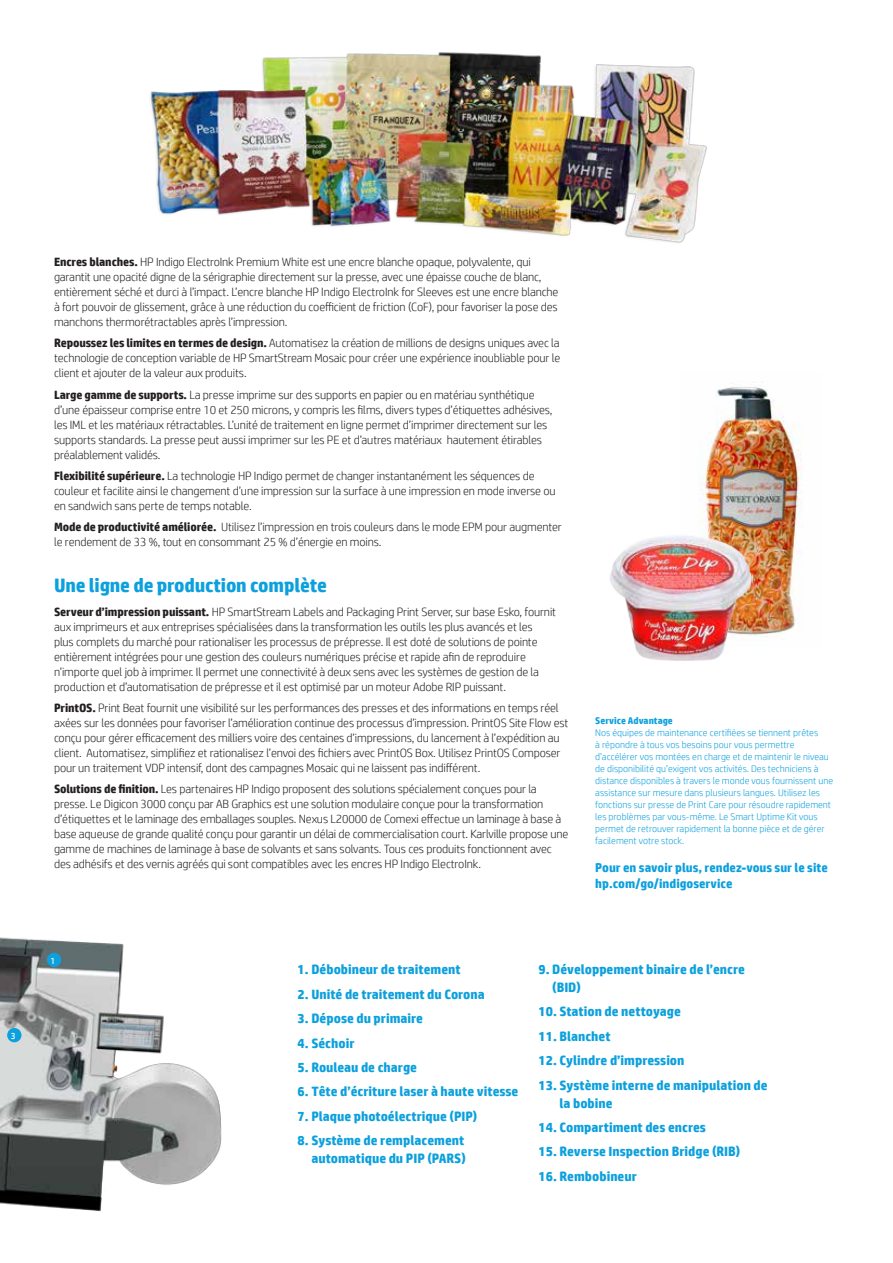
<style>
.page{position:relative;width:893px;height:1263px;background:#fff}
.page>*{position:absolute;margin:0;border:0;box-sizing:border-box;transform-origin:0 0}
.Blue_Bold_Title{font:700 19.5px "HP Simplified";letter-spacing:-.01em;color:#0ca0dd}
.text_9_Pt{font:700 13.5px/18px "HP Simplified";color:#0ca0dd}
.t1{font:700 12.75px/16.5px "HP Simplified";color:#0ca0dd}
.text_9_Pt-2{font:300 12px/15px "HP Simplified";letter-spacing:-.01em;color:#231f20}
.t2{font:300 9.75px/12px "HP Simplified";color:#0ca0dd}
.t3{font:700 9.75px "HP Simplified";color:#0ca0dd}
.Schematics_no{font:9.15px "HP Simplified";color:#fff}
.s1{font-weight:700}
</style>
<div class="page">
<img style="left:698px;top:387px;width:105px;height:250px">
<img style="left:610px;top:533px;width:142px;height:128px">
<img style="left:150px;top:52px;width:557px;height:191px">
<img style="left:0;top:937px;width:222px;height:274px">
<div style="left:47px;top:953px;width:14px;height:14px;background:#0ca0dd;border-radius:50%"></div>
<div style="left:7px;top:1028px;width:15px;height:14px;background:#0ca0dd;border-radius:50%"></div>
<p class="Schematics_no" style="left:11px;top:1030px;width:6px">3</p>
<p class="text_9_Pt-2" style="left:54px;top:254px;width:506px"><span class="s1">Encres blanches.</span> HP Indigo ElectroInk Premium White est une encre blanche opaque, polyvalente, qui garantit une opacité digne de la sérigraphie directement sur la presse, avec une épaisse couche de blanc, entièrement séché et durci à l’impact. L’encre blanche HP Indigo ElectroInk for Sleeves est une encre blanche à fort pouvoir de glissement, grâce à une réduction du coefficient de friction (CoF), pour favoriser la pose des manchons thermorétractables après l’impression.</p>
<p class="text_9_Pt-2" style="left:54px;top:335px;width:508px;text-align:justify"><span class="s1">Repoussez les limites en termes de design.</span> Automatisez la création de millions de designs uniques avec la technologie de conception variable de HP SmartStream Mosaic pour créer une expérience inoubliable pour le client et ajouter de la valeur aux produits.</p>
<p class="text_9_Pt-2" style="left:54px;top:387px;width:500px"><span class="s1">Large gamme de supports.</span> La presse imprime sur des supports en papier ou en matériau synthétique d’une épaisseur comprise entre 10 et 250 microns, y compris les films, divers types d’étiquettes adhésives, les IML et les matériaux rétractables. L’unité de traitement en ligne permet d’imprimer directement sur les supports standards. La presse peut aussi imprimer sur les PE et d’autres matériaux hautement étirables préalablement validés.</p>
<p class="text_9_Pt-2" style="left:54px;top:468px;width:503px"><span class="s1">Flexibilité supérieure.</span> La technologie HP Indigo permet de changer instantanément les séquences de couleur et facilite ainsi le changement d’une impression sur la surface à une impression en mode inverse ou en sandwich sans perte de temps notable.</p>
<p class="text_9_Pt-2" style="left:54px;top:519px;width:509px"><span class="s1">Mode de productivité améliorée.</span> Utilisez l’impression en trois couleurs dans le mode EPM pour augmenter le rendement de 33 %, tout en consommant 25 % d’énergie en moins.</p>
<p class="Blue_Bold_Title" style="left:54px;top:574px;width:274px">Une ligne de production complète</p>
<p class="text_9_Pt-2" style="left:54px;top:604px;width:504px"><span class="s1">Serveur d’impression puissant.</span> HP SmartStream Labels and Packaging Print Server, sur base Esko, fournit aux imprimeurs et aux entreprises spécialisées dans la transformation les outils les plus avancés et les<br>plus complets du marché pour rationaliser les processus de prépresse. Il est doté de solutions de pointe entièrement intégrées pour une gestion des couleurs numériques précise et rapide afin de reproduire n’importe quel job à imprimer. Il permet une connectivité à deux sens avec les systèmes de gestion de la production et d’automatisation de prépresse et il est optimisé par un moteur Adobe RIP puissant.</p>
<p class="text_9_Pt-2" style="left:54px;top:700px;width:516px"><span class="s1">PrintOS.</span> Print Beat fournit une visibilité sur les performances des presses et des informations en temps réel axées sur les données pour favoriser l’amélioration continue des processus d’impression. PrintOS Site Flow est conçu pour gérer efficacement des milliers voire des centaines d’impressions, du lancement à l’expédition au client. Automatisez, simplifiez et rationalisez l’envoi des fichiers avec PrintOS Box. Utilisez PrintOS Composer pour un traitement VDP intensif, dont des campagnes Mosaic qui ne laissent pas indifférent.</p>
<p class="text_9_Pt-2" style="left:54px;top:781px;width:516px"><span class="s1">Solutions de finition.</span> Les partenaires HP Indigo proposent des solutions spécialement conçues pour la presse. Le Digicon 3000 conçu par AB Graphics est une solution modulaire conçue pour la transformation d’étiquettes et le laminage des emballages souples. Nexus L20000 de Comexi effectue un laminage à base à base aqueuse de grande qualité conçu pour garantir un délai de commercialisation court. Karlville propose une gamme de machines de laminage à base de solvants et sans solvants. Tous ces produits fonctionnent avec des adhésifs et des vernis agréés qui sont compatibles avec les encres HP Indigo ElectroInk.</p>
<p class="t3" style="left:595px;top:714px;width:79px">Service Advantage</p>
<p class="t2" style="left:595px;top:726px;width:239px">Nos équipes de maintenance certifiées se tiennent prêtes<br>à répondre à tous vos besoins pour vous permettre d’accélérer vos montées en charge et de maintenir le niveau de disponibilité qu’exigent vos activités. Des techniciens à distance disponibles à travers le monde vous fournissent une assistance sur mesure dans plusieurs langues. Utilisez les fonctions sur presse de Print Care pour résoudre rapidement les problèmes par vous-même. Le Smart Uptime Kit vous permet de retrouver rapidement la bonne pièce et de gérer facilement votre stock.</p>
<p class="t1" style="left:595px;top:859px;width:234px">Pour en savoir plus, rendez-vous sur le site hp.com/go/indigoservice</p>
<p class="Schematics_no" style="left:51px;top:955px;width:6px">1</p>
<p class="text_9_Pt" style="left:298px;top:960px;width:165px">1. Débobineur de traitement</p>
<p class="text_9_Pt" style="left:298px;top:985px;width:189px">2. Unité de traitement du Corona</p>
<p class="text_9_Pt" style="left:298px;top:1009px;width:127px">3. Dépose du primaire</p>
<p class="text_9_Pt" style="left:298px;top:1034px;width:58px">4. Séchoir</p>
<p class="text_9_Pt" style="left:298px;top:1058px;width:121px">5. Rouleau de charge</p>
<p class="text_9_Pt" style="left:298px;top:1082px;width:222px">6. Tête d’écriture laser à haute vitesse</p>
<p class="text_9_Pt" style="left:298px;top:1107px;width:181px">7. Plaque photoélectrique (PIP)</p>
<p class="text_9_Pt" style="left:298px;top:1131px;width:170px;text-align:right">8. Système de remplacement automatique du PIP (PARS)</p>
<p class="text_9_Pt" style="left:552px;top:960px;width:194px;text-indent:-14px">9. Développement binaire de l’encre (BID)</p>
<p class="text_9_Pt" style="left:538px;top:1002px;width:144px">10. Station de nettoyage</p>
<p class="text_9_Pt" style="left:538px;top:1027px;width:74px">11. Blanchet</p>
<p class="text_9_Pt" style="left:538px;top:1051px;width:148px">12. Cylindre d’impression</p>
<p class="text_9_Pt" style="left:559px;top:1076px;width:210px;text-indent:-21px">13. Système interne de manipulation de la bobine</p>
<p class="text_9_Pt" style="left:538px;top:1118px;width:169px">14. Compartiment des encres</p>
<p class="text_9_Pt" style="left:538px;top:1142px;width:203px">15. Reverse Inspection Bridge (RIB)</p>
<p class="text_9_Pt" style="left:538px;top:1167px;width:100px">16. Rembobineur</p>
</div>
